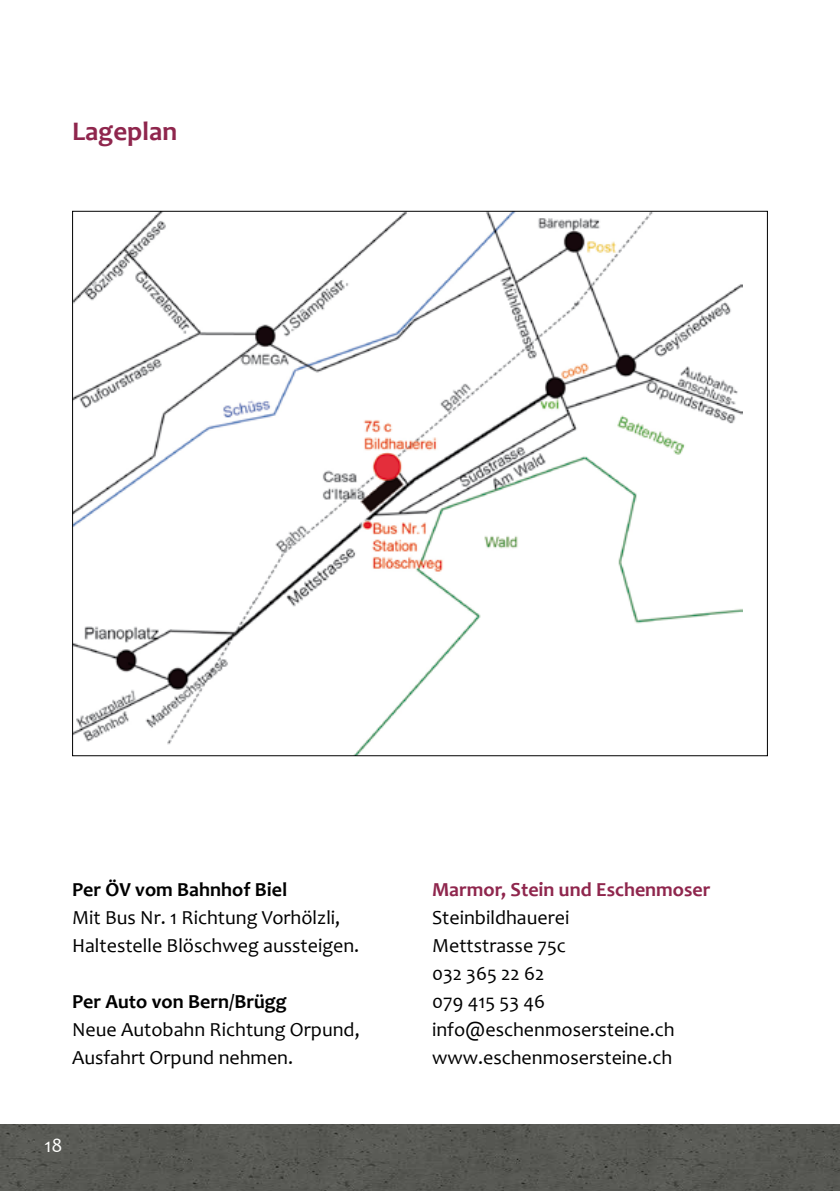
<style>
.page{position:relative;width:840px;height:1191px;background:#fff}
.page>*{position:absolute;margin:0;border:0;box-sizing:border-box;transform-origin:0 0}
.t1{font:700 27px "Candara";color:#8f264d}
.t2{font:20px/28px "Candara";color:#000}
.t3{font:700 20px "Candara";color:#000}
.t4{font:700 20px "Candara";color:#8f264d}
.t5{font:20px "Candara";color:#fffffd}
</style>
<div class="page">
<img style="left:74px;top:213px;width:667px;height:541px">
<div style="left:0;top:1124px;width:839px;height:67px;background:#585954"></div>
<h1 class="t1" style="left:72px;top:114px;width:107px">Lageplan</h1>
<p class="t3" style="left:72px;top:877px;width:216px">Per ÖV vom Bahnhof Biel</p>
<p class="t2" style="left:72px;top:903px;width:288px">Mit Bus Nr. 1 Richtung Vorhölzli,<br>Haltestelle Blöschweg aussteigen.</p>
<p class="t3" style="left:72px;top:989px;width:216px">Per Auto von Bern/Brügg</p>
<p class="t2" style="left:72px;top:1015px;width:289px">Neue Autobahn Richtung Orpund,<br>Ausfahrt Orpund nehmen.</p>
<p class="t5" style="left:44px;top:1133px;width:19px">18</p>
<p class="t4" style="left:432px;top:877px;width:280px">Marmor, Stein und Eschenmoser</p>
<p class="t2" style="left:432px;top:903px;width:244px">Steinbildhauerei<br>Mettstrasse 75c<br>032 365 22 62<br>079 415 53 46 info@eschenmosersteine.ch www.eschenmosersteine.ch</p>
</div>
